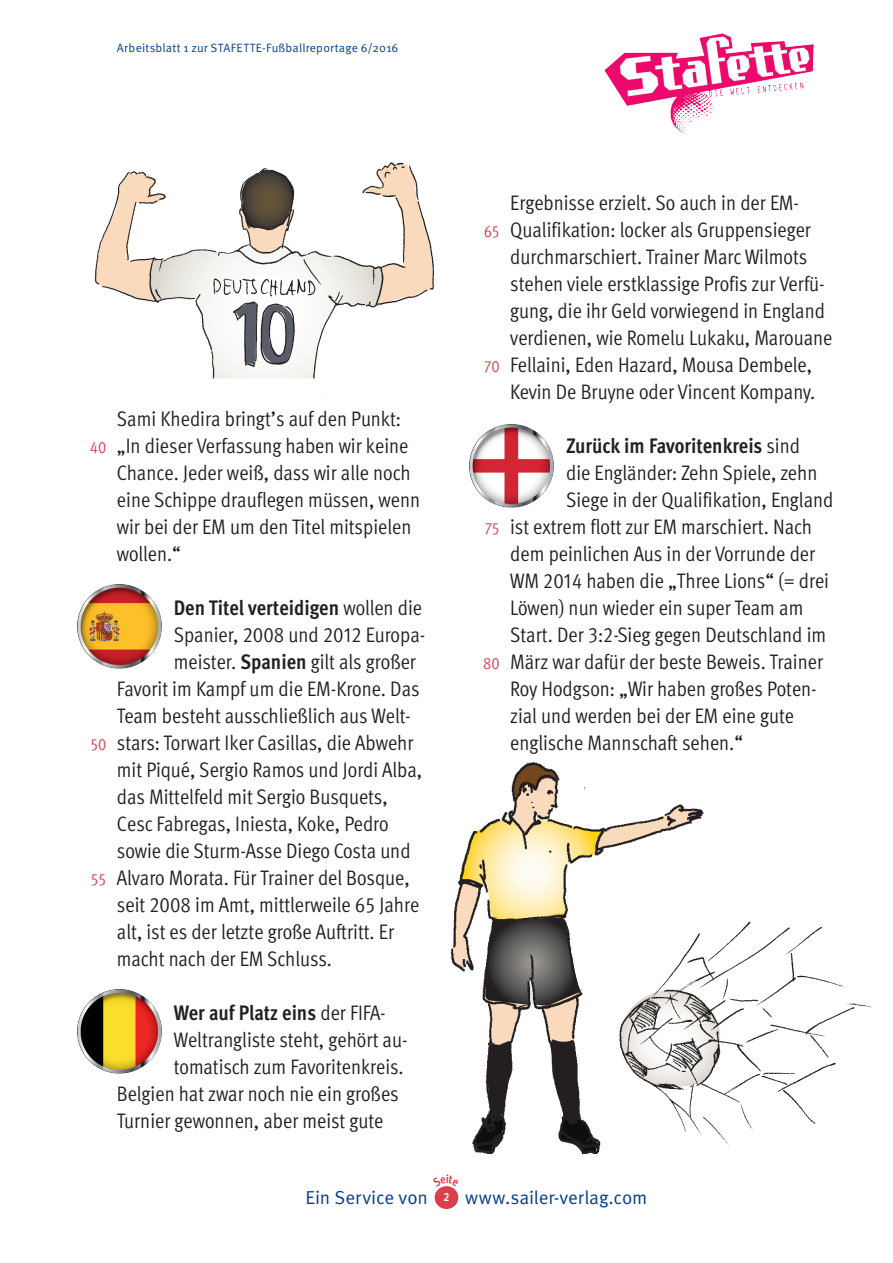
<style>
.page{position:relative;width:893px;height:1263px;background:#fff}
.page>*{position:absolute;margin:0;border:0;box-sizing:border-box;transform-origin:0 0}
.Soccer_Copy{font:21px/27px "Meta Cond OT";color:#231f20}
.Soccer_Copy-2{font:700 21px "Meta Cond OT";color:#231f20}
.t1{font:18.75px "Meta OT";letter-spacing:-.005em;color:#083e89}
.Soccer_Copy_Zeilenzä{font:16.5px "Meta Cond OT";color:#da3f4b}
.Wasserzeiche{font:12px "Meta OT";letter-spacing:.015em;color:#083e89}
.s1{font-weight:400}
.s2{font-weight:700}
.s3{font-family:"Meta Cond OT";font-weight:700;font-size:12px;color:#fff}
</style>
<div class="page">
<img style="left:78px;top:990px;width:83px;height:83px">
<img style="left:470px;top:424px;width:83px;height:84px">
<img style="left:78px;top:584px;width:83px;height:84px">
<img style="left:94px;top:162px;width:340px;height:235px">
<svg style="left:452px;top:763px;width:252px;height:389px"></svg>
<img style="left:612px;top:918px;width:260px;height:228px">
<div style="left:435px;top:1186px;width:23px;height:23px;background:#da3f4b;border-radius:50%"></div>
<img style="left:604px;top:33px;width:210px;height:102px">
<p class="Wasserzeiche" style="left:117px;top:40px;width:283px">Arbeitsblatt 1 zur STAFETTE-Fußballreportage 6/2016</p>
<p class="Soccer_Copy_Zeilenzä" style="left:90px;top:437px;width:18px">40</p>
<p class="Soccer_Copy_Zeilenzä" style="left:90px;top:734px;width:17px">50</p>
<p class="Soccer_Copy_Zeilenzä" style="left:91px;top:869px;width:17px">55</p>
<p class="Soccer_Copy" style="left:117px;top:404px;width:305px">Sami Khedira bringt’s auf den Punkt: „In dieser Verfassung haben wir keine<br>Chance. Jeder weiß, dass wir alle noch eine Schippe drauflegen müssen, wenn wir bei der EM um den Titel mitspielen wollen.“</p>
<p class="Soccer_Copy-2" style="left:174px;top:594px;width:250px">Den Titel verteidigen <span class="s1">wollen die</span></p>
<p class="Soccer_Copy" style="left:174px;top:620px;width:253px">Spanier, 2008 und 2012 Europa-</p>
<p class="Soccer_Copy" style="left:174px;top:647px;width:244px">meister. <span class="s2">Spanien</span> gilt als großer</p>
<p class="Soccer_Copy" style="left:117px;top:674px;width:304px">Favorit im Kampf um die EM-Krone. Das</p>
<p class="Soccer_Copy" style="left:117px;top:701px;width:295px">Team besteht ausschließlich aus Welt-</p>
<p class="Soccer_Copy" style="left:117px;top:728px;width:298px">stars: Torwart Iker Casillas, die Abwehr</p>
<p class="Soccer_Copy" style="left:117px;top:755px;width:307px">mit Piqué, Sergio Ramos und Jordi Alba,</p>
<p class="Soccer_Copy" style="left:117px;top:782px;width:272px">das Mittelfeld mit Sergio Busquets,</p>
<p class="Soccer_Copy" style="left:117px;top:809px;width:273px">Cesc Fabregas, Iniesta, Koke, Pedro</p>
<p class="Soccer_Copy" style="left:117px;top:836px;width:295px">sowie die Sturm-Asse Diego Costa und</p>
<p class="Soccer_Copy" style="left:117px;top:863px;width:294px">Alvaro Morata. Für Trainer del Bosque,</p>
<p class="Soccer_Copy" style="left:117px;top:890px;width:304px">seit 2008 im Amt, mittlerweile 65 Jahre</p>
<p class="Soccer_Copy" style="left:117px;top:917px;width:279px">alt, ist es der letzte große Auftritt. Er</p>
<p class="Soccer_Copy" style="left:117px;top:944px;width:216px">macht nach der EM Schluss.</p>
<p class="Soccer_Copy-2" style="left:174px;top:999px;width:213px">Wer auf Platz eins <span class="s1">der FIFA-</span></p>
<p class="Soccer_Copy" style="left:174px;top:1025px;width:235px">Weltrangliste steht, gehört au-</p>
<p class="Soccer_Copy" style="left:174px;top:1052px;width:231px">tomatisch zum Favoritenkreis.</p>
<p class="Soccer_Copy" style="left:117px;top:1079px;width:283px">Belgien hat zwar noch nie ein großes</p>
<p class="Soccer_Copy" style="left:117px;top:1106px;width:268px">Turnier gewonnen, aber meist gute</p>
<p class="Soccer_Copy_Zeilenzä" style="left:484px;top:221px;width:17px">65</p>
<p class="Soccer_Copy_Zeilenzä" style="left:484px;top:356px;width:17px">70</p>
<p class="Soccer_Copy_Zeilenzä" style="left:485px;top:518px;width:16px">75</p>
<p class="Soccer_Copy_Zeilenzä" style="left:483px;top:653px;width:18px">80</p>
<p class="Soccer_Copy" style="left:510px;top:188px;width:324px">Ergebnisse erzielt. So auch in der EM-Qualifikation: locker als Gruppensieger durchmarschiert. Trainer Marc Wilmots stehen viele erstklassige Profis zur Verfü&shy;gung, die ihr Geld vorwiegend in England verdienen, wie Romelu Lukaku, Marouane Fellaini, Eden Hazard, Mousa Dembele, Kevin De Bruyne oder Vincent Kompany.</p>
<p class="Soccer_Copy-2" style="left:566px;top:432px;width:235px">Zurück im Favoritenkreis <span class="s1">sind</span></p>
<p class="Soccer_Copy" style="left:566px;top:458px;width:253px">die Engländer: Zehn Spiele, zehn</p>
<p class="Soccer_Copy" style="left:566px;top:485px;width:269px">Siege in der Qualifikation, England</p>
<p class="Soccer_Copy" style="left:510px;top:512px;width:303px">ist extrem flott zur EM marschiert. Nach</p>
<p class="Soccer_Copy" style="left:510px;top:539px;width:307px">dem peinlichen Aus in der Vorrunde der</p>
<p class="Soccer_Copy" style="left:510px;top:566px;width:320px">WM 2014 haben die „Three Lions“ (= drei</p>
<p class="Soccer_Copy" style="left:510px;top:593px;width:295px">Löwen) nun wieder ein super Team am</p>
<p class="Soccer_Copy" style="left:510px;top:620px;width:317px">Start. Der 3:2-Sieg gegen Deutschland im</p>
<p class="Soccer_Copy" style="left:510px;top:647px;width:314px">März war dafür der beste Beweis. Trainer</p>
<p class="Soccer_Copy" style="left:510px;top:674px;width:308px">Roy Hodgson: „Wir haben großes Poten-</p>
<p class="Soccer_Copy" style="left:510px;top:701px;width:285px">zial und werden bei der EM eine gute</p>
<p class="Soccer_Copy" style="left:510px;top:728px;width:234px">englische Mannschaft sehen.“</p>
<p class="t1" style="left:305px;top:1186px;width:344px">Ein Service von <span class="s3">2</span> www.sailer-verlag.com</p>
</div>
